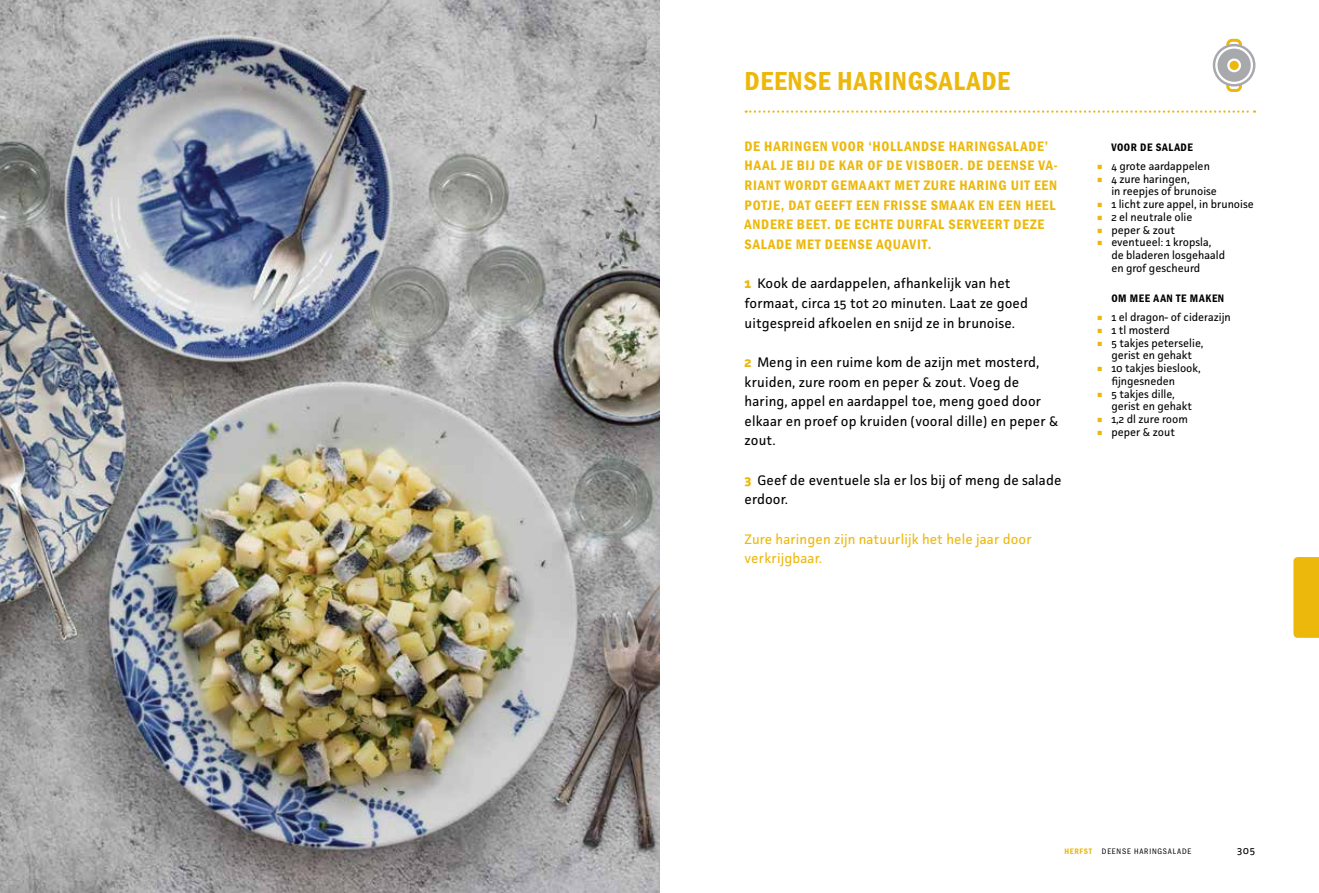
<style>
.page{position:relative;width:1319px;height:893px;background:#fff}
.page>*{position:absolute;margin:0;border:0;box-sizing:border-box;transform-origin:0 0}
.t1{font:39.15px "Franklin Gothic URW Con Boo";color:#edb80c;scale:1.15 1}
.t2{font:27px "Franklin Gothic URW Con Dem";letter-spacing:.025em;color:#edb80c}
.t3{font:14.25px/19.6px "Franklin Gothic URW Con Dem";letter-spacing:.05em;color:#edb80c}
.t4{font:13.8px/19.6px "Facit";letter-spacing:.01em;color:#000}
.t5{font:13.8px/19.6px "Facit";letter-spacing:.01em;color:#edb80c}
.t6{font:11.25px/12.8px "Facit";color:#000}
.t7{font:11.25px "Franklin Gothic URW Con Dem";letter-spacing:.05em;color:#000}
.t8{font:10.95px "Facit";color:#000}
.t9{font:8.25px "Franklin Gothic URW Con Dem";letter-spacing:.075em;color:#edb80c}
.t10{font:8.25px "Franklin Gothic URW Con Boo";color:#000}
.s1{font-weight:700;font-size:14.1px;color:#edb80c}
.s2{font-family:"Franklin Gothic URW Con Boo";color:#000}
</style>
<div class="page">
<div style="left:1293px;top:557px;width:25px;height:81px;background:#edb80c"></div>
<img style="left:0;top:0;width:659px;height:893px">
<svg style="left:745px;top:110px;width:509px;height:3px"></svg>
<div style="left:1225px;top:39px;width:16px;height:53px;border:3px solid #edb80c;border-radius:4px"></div>
<svg style="left:1212px;top:44px;width:43px;height:43px"></svg>
<svg style="left:1213px;top:45px;width:40px;height:40px"></svg>
<h2 class="t2" style="left:744px;top:63px;width:267px">DEENSE HARINGSALADE</h2>
<p class="t3" style="left:744px;top:136px;width:314px">DE HARINGEN VOOR ‘HOLLANDSE HARINGSALADE’ HAAL JE BIJ DE KAR OF DE VISBOER. DE DEENSE VA-RIANT WORDT GEMAAKT MET ZURE HARING UIT EEN POTJE, DAT GEEFT EEN FRISSE SMAAK EN EEN HEEL ANDERE BEET. DE ECHTE DURFAL SERVEERT DEZE SALADE MET DEENSE AQUAVIT.</p>
<p class="t4" style="left:744px;top:273px;width:285px"><span class="s1">1</span> Kook de aardappelen, afhankelijk van het formaat, circa 15 tot 20 minuten. Laat ze goed uitgespreid afkoelen en snijd ze in brunoise.</p>
<p class="t4" style="left:744px;top:352px;width:315px"><span class="s1">2</span> Meng in een ruime kom de azijn met mosterd, kruiden, zure room en peper &amp; zout. Voeg de haring, appel en aardappel toe, meng goed door elkaar en proef op kruiden (vooral dille) en peper &amp; zout.</p>
<p class="t4" style="left:744px;top:470px;width:318px"><span class="s1">3</span> Geef de eventuele sla er los bij of meng de salade erdoor.</p>
<p class="t5" style="left:744px;top:529px;width:289px">Zure haringen zijn natuurlijk het hele jaar door verkrijgbaar.</p>
<p class="t7" style="left:1111px;top:140px;width:83px">VOOR DE SALADE</p>
<h1 class="t1" style="left:1094px;top:140px;width:11px">·</h1>
<p class="t6" style="left:1111px;top:159px;width:100px">4 grote aardappelen</p>
<h1 class="t1" style="left:1094px;top:153px;width:11px">·</h1>
<p class="t6" style="left:1111px;top:172px;width:107px">4 zure haringen,<br>in reepjes of brunoise</p>
<h1 class="t1" style="left:1094px;top:178px;width:11px">·</h1>
<p class="t6" style="left:1111px;top:198px;width:144px">1 licht zure appel, in brunoise</p>
<h1 class="t1" style="left:1094px;top:191px;width:11px">·</h1>
<p class="t6" style="left:1111px;top:210px;width:83px">2 el neutrale olie</p>
<h1 class="t1" style="left:1094px;top:204px;width:11px">·</h1>
<p class="t6" style="left:1111px;top:223px;width:65px">peper &amp; zout</p>
<h1 class="t1" style="left:1094px;top:216px;width:11px">·</h1>
<p class="t6" style="left:1111px;top:236px;width:115px">eventueel: 1 kropsla, de bladeren losgehaald en grof gescheurd</p>
<p class="t7" style="left:1111px;top:291px;width:114px">OM MEE AAN TE MAKEN</p>
<h1 class="t1" style="left:1094px;top:291px;width:11px">·</h1>
<p class="t6" style="left:1111px;top:311px;width:121px">1 el dragon- of ciderazijn</p>
<h1 class="t1" style="left:1094px;top:304px;width:11px">·</h1>
<p class="t6" style="left:1111px;top:323px;width:60px">1 tl mosterd</p>
<h1 class="t1" style="left:1094px;top:317px;width:11px">·</h1>
<p class="t6" style="left:1111px;top:336px;width:94px">5 takjes peterselie, gerist en gehakt</p>
<h1 class="t1" style="left:1094px;top:342px;width:11px">·</h1>
<p class="t6" style="left:1111px;top:362px;width:91px">10 takjes bieslook, fijngesneden</p>
<h1 class="t1" style="left:1094px;top:368px;width:11px">·</h1>
<p class="t6" style="left:1111px;top:387px;width:82px">5 takjes dille, gerist en gehakt</p>
<h1 class="t1" style="left:1094px;top:393px;width:11px">·</h1>
<p class="t6" style="left:1111px;top:413px;width:78px">1,2 dl zure room</p>
<h1 class="t1" style="left:1094px;top:406px;width:11px">·</h1>
<p class="t6" style="left:1111px;top:425px;width:65px">peper &amp; zout</p>
<p class="t9" style="left:1064px;top:846px;width:49px">HERFST <span class="s2">DEENSE</span></p>
<p class="t10" style="left:1133px;top:846px;width:6px">HARINGSALADE</p>
<p class="t8" style="left:1236px;top:843px;width:19px">305</p>
</div>
